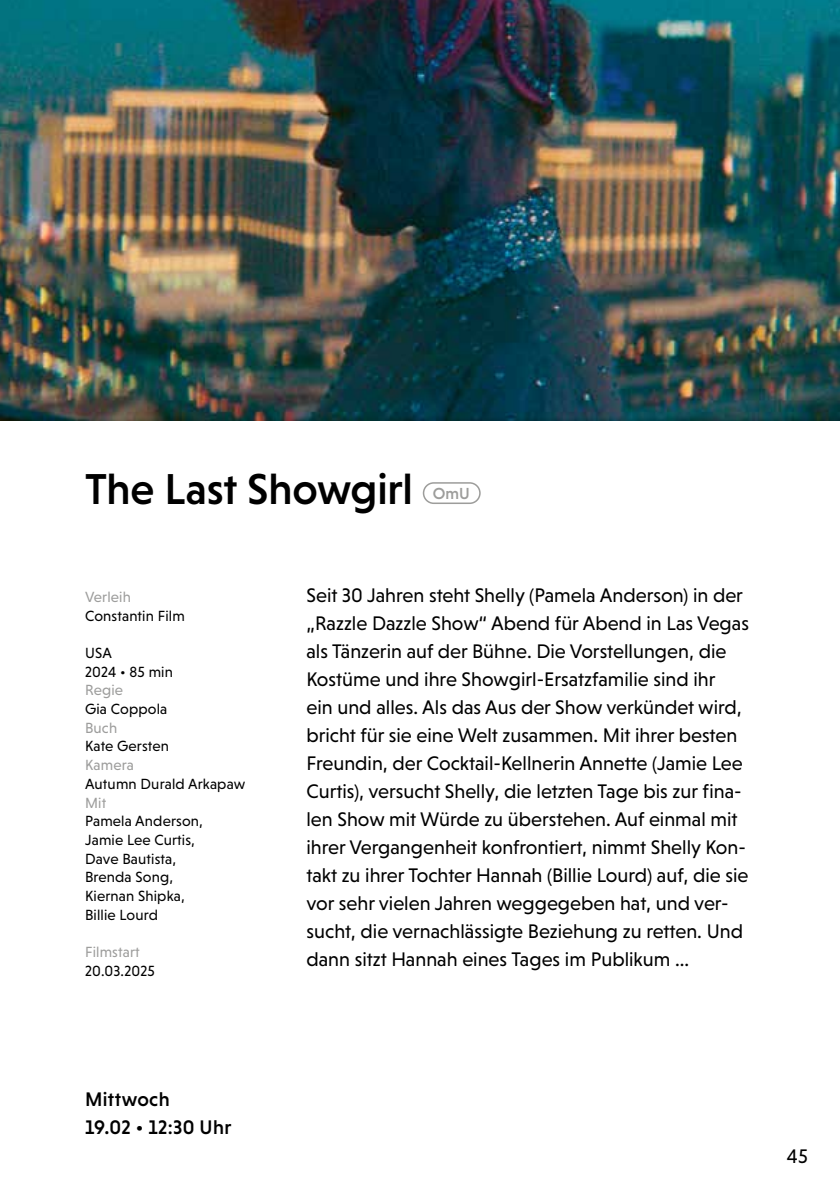
<style>
.page{position:relative;width:840px;height:1191px;background:#fff}
.page>*{position:absolute;margin:0;border:0;box-sizing:border-box;transform-origin:0 0}
.t1{font:500 44px "Niveau Grotesk";letter-spacing:-.005em;color:#000}
.t2{font:20px/28px "Niveau Grotesk";color:#000}
.t3{font:500 20px/28px "Niveau Grotesk";letter-spacing:.015em;color:#000}
.t4{font:500 16.2px "Niveau Grotesk";color:#9d9d9b}
.t5{font:15px/18.6px "Niveau Grotesk";letter-spacing:.01em;color:#000}
.t6{font:15px "Niveau Grotesk";letter-spacing:.01em;color:#9d9d9c}
</style>
<div class="page">
<img style="left:0;top:0;width:839px;height:420px">
<div style="left:422px;top:482px;width:58px;height:22px;border:2px solid #9d9d9b;border-radius:10px"></div>
<h1 class="t1" style="left:85px;top:464px;width:329px">The Last Showgirl</h1>
<p class="t4" style="left:432px;top:484px;width:38px">OmU</p>
<p class="t6" style="left:85px;top:588px;width:47px">Verleih</p>
<p class="t5" style="left:85px;top:606px;width:101px">Constantin Film</p>
<p class="t5" style="left:85px;top:643px;width:89px">USA<br>2024 • 85 min</p>
<p class="t6" style="left:85px;top:682px;width:39px">Regie</p>
<p class="t5" style="left:85px;top:699px;width:84px">Gia Coppola</p>
<p class="t6" style="left:85px;top:719px;width:34px">Buch</p>
<p class="t5" style="left:85px;top:737px;width:85px">Kate Gersten</p>
<p class="t6" style="left:85px;top:756px;width:50px">Kamera</p>
<p class="t5" style="left:85px;top:774px;width:162px">Autumn Durald Arkapaw</p>
<p class="t6" style="left:85px;top:794px;width:23px">Mit</p>
<p class="t5" style="left:85px;top:811px;width:119px">Pamela Anderson,<br>Jamie Lee Curtis,<br>Dave Bautista,<br>Brenda Song,<br>Kiernan Shipka,<br>Billie Lourd</p>
<p class="t6" style="left:85px;top:943px;width:56px">Filmstart</p>
<p class="t5" style="left:85px;top:961px;width:71px">20.03.2025</p>
<p class="t2" style="left:306px;top:581px;width:444px">Seit 30 Jahren steht Shelly (Pamela Anderson) in der „Razzle Dazzle Show“ Abend für Abend in Las Vegas als Tänzerin auf der Bühne. Die Vorstellungen, die Kostüme und ihre Showgirl-Ersatzfamilie sind ihr<br>ein und alles. Als das Aus der Show verkündet wird, bricht für sie eine Welt zusammen. Mit ihrer besten Freundin, der Cocktail-Kellnerin Annette (Jamie Lee Curtis), versucht Shelly, die letzten Tage bis zur fina&shy;len Show mit Würde zu überstehen. Auf einmal mit ihrer Vergangenheit konfrontiert, nimmt Shelly Kon&shy;takt zu ihrer Tochter Hannah (Billie Lourd) auf, die sie vor sehr vielen Jahren weggegeben hat, und ver&shy;sucht, die vernachlässigte Beziehung zu retten. Und dann sitzt Hannah eines Tages im Publikum ...</p>
<p class="t3" style="left:85px;top:1085px;width:148px">Mittwoch<br>19.02 • 12:30 Uhr</p>
<p class="t2" style="left:786px;top:1142px;width:23px">45</p>
</div>
